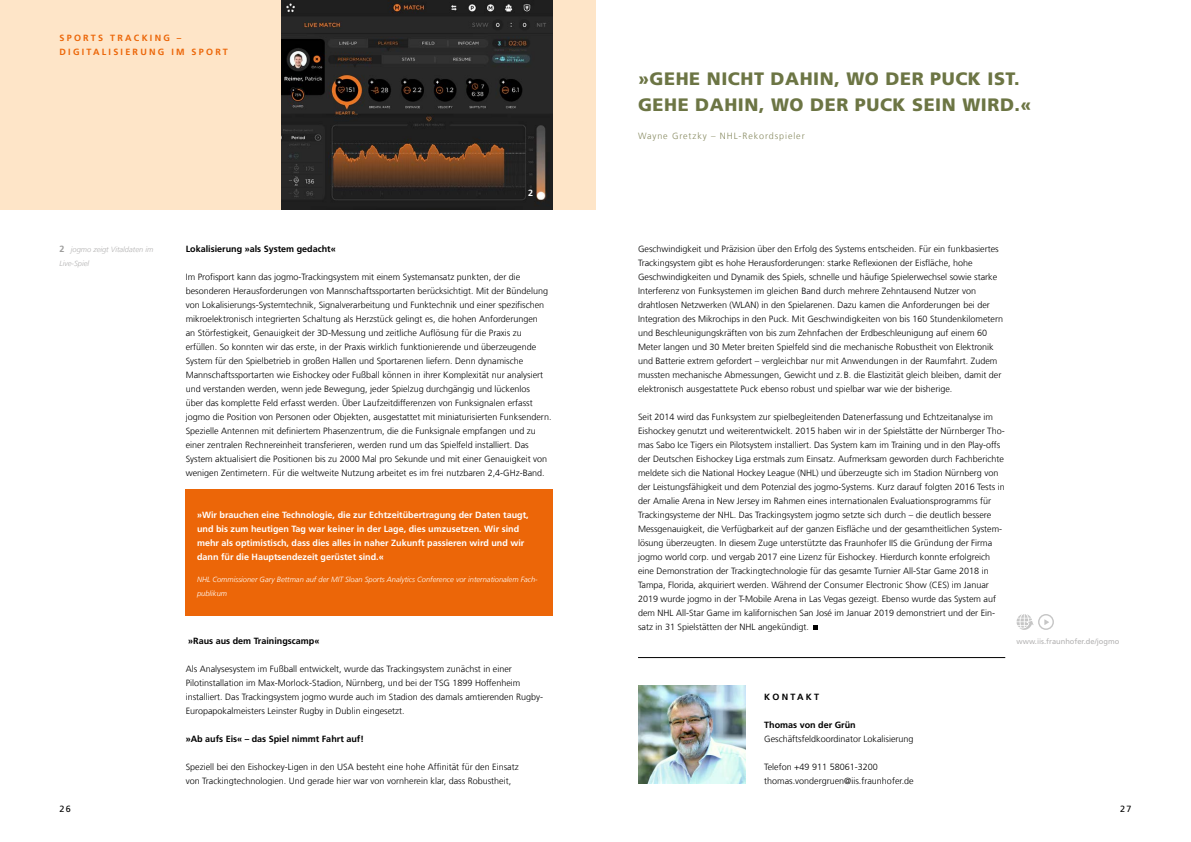
<style>
.page{position:relative;width:1191px;height:842px;background:#fff}
.page>*{position:absolute;margin:0;border:0;box-sizing:border-box;transform-origin:0 0}
.t1{font:900 18px/26px "Frutiger LT Com";letter-spacing:.03em;color:#6c7544}
.t2{font:300 9px/14px "Frutiger LT Com";color:#000}
.t3{font:700 9px/14px "Frutiger LT Com";color:#fff}
.t4{font:700 9px "Frutiger LT Com";color:#000}
.t5{font:700 9px/14px "Frutiger LT Com";letter-spacing:.25em;color:#ec6608}
.t6{font:300 9px "Frutiger LT Com";letter-spacing:.1em;color:#888b62}
.t7{font:700 9px "Frutiger LT Com";letter-spacing:.25em;color:#000}
.t8{font:9px "Frutiger LT Com";color:#000}
.t9{font:italic 300 7.5px/14px "Frutiger LT Com";color:#fff}
.t10{font:italic 300 7.5px/14px "Frutiger LT Com";color:#b3b2b2}
.t11{font:7.5px "Frutiger LT Com";color:#b3b2b2}
.s1{font-weight:700;font-style:normal;font-size:9px;color:#9d9d9c}
</style>
<div class="page">
<div style="left:0;top:0;width:595px;height:210px;background:#fee5c8"></div>
<img style="left:638px;top:686px;width:108px;height:98px">
<svg style="left:813px;top:625px;width:5px;height:5px"></svg>
<div style="left:186px;top:490px;width:367px;height:126px;background:#ec6608"></div>
<img style="left:282px;top:0;width:271px;height:210px">
<hr style="left:638px;top:657px;width:367px;height:1px;background:#000">
<svg style="left:1016px;top:614px;width:38px;height:16px"></svg>
<p class="t5" style="left:60px;top:31px;width:170px">SPORTS TRACKING –<br>DIGITALISIERUNG IM SPORT</p>
<p class="t3" style="left:528px;top:186px;width:7px">2</p>
<p class="t10" style="left:60px;top:242px;width:95px"><span class="s1">2</span> jogmo zeigt Vitaldaten im<br>Live-Spiel</p>
<p class="t4" style="left:186px;top:243px;width:152px">Lokalisierung »als System gedacht«</p>
<p class="t2" style="left:186px;top:270px;width:367px">Im Profisport kann das jogmo-Trackingsystem mit einem Systemansatz punkten, der die besonderen Herausforderungen von Mannschaftssportarten berücksichtigt. Mit der Bündelung von Lokalisierungs-Systemtechnik, Signalverarbeitung und Funktechnik und einer spezifischen mikroelektronisch integrierten Schaltung als Herzstück gelingt es, die hohen Anforderungen<br>an Störfestigkeit, Genauigkeit der 3D-Messung und zeitliche Auflösung für die Praxis zu erfüllen. So konnten wir das erste, in der Praxis wirklich funktionierende und überzeugende System für den Spielbetrieb in großen Hallen und Sportarenen liefern. Denn dynamische Mannschaftssportarten wie Eishockey oder Fußball können in ihrer Komplexität nur analysiert und verstanden werden, wenn jede Bewegung, jeder Spielzug durchgängig und lückenlos<br>über das komplette Feld erfasst werden. Über Laufzeitdifferenzen von Funksignalen erfasst jogmo die Position von Personen oder Objekten, ausgestattet mit miniaturisierten Funksendern.<br>Spezielle Antennen mit definiertem Phasenzentrum, die die Funksignale empfangen und zu einer zentralen Rechnereinheit transferieren, werden rund um das Spielfeld installiert. Das System aktualisiert die Positionen bis zu 2000 Mal pro Sekunde und mit einer Genauigkeit von wenigen Zentimetern. Für die weltweite Nutzung arbeitet es im frei nutzbaren 2,4-GHz-Band.</p>
<p class="t3" style="left:197px;top:508px;width:333px">»Wir brauchen eine Technologie, die zur Echtzeitübertragung der Daten taugt, und bis zum heutigen Tag war keiner in der Lage, dies umzusetzen. Wir sind mehr als optimistisch, dass dies alles in naher Zukunft passieren wird und wir dann für die Hauptsendezeit gerüstet sind.«</p>
<p class="t9" style="left:197px;top:572px;width:342px">NHL Commissioner Gary Bettman auf der MIT Sloan Sports Analytics Conference vor internationalem Fach&shy;publikum</p>
<p class="t4" style="left:188px;top:635px;width:133px">»Raus aus dem Trainingscamp«</p>
<p class="t2" style="left:186px;top:662px;width:359px">Als Analysesystem im Fußball entwickelt, wurde das Trackingsystem zunächst in einer Pilotinstallation im Max-Morlock-Stadion, Nürnberg, und bei der TSG 1899 Hoffenheim installiert. Das Trackingsystem jogmo wurde auch im Stadion des damals amtierenden Rugby-Europapokalmeisters Leinster Rugby in Dublin eingesetzt.</p>
<p class="t4" style="left:186px;top:733px;width:180px">»Ab aufs Eis« – das Spiel nimmt Fahrt auf!</p>
<p class="t2" style="left:186px;top:760px;width:334px">Speziell bei den Eishockey-Ligen in den USA besteht eine hohe Affinität für den Einsatz von Trackingtechnologien. Und gerade hier war von vornherein klar, dass Robustheit,</p>
<h1 class="t1" style="left:638px;top:65px;width:395px">»GEHE NICHT DAHIN, WO DER PUCK IST.<br>GEHE DAHIN, WO DER PUCK SEIN WIRD.«</h1>
<p class="t6" style="left:638px;top:130px;width:168px">Wayne Gretzky – NHL-Rekordspieler</p>
<p class="t2" style="left:638px;top:242px;width:367px">Geschwindigkeit und Präzision über den Erfolg des Systems entscheiden. Für ein funkbasiertes Trackingsystem gibt es hohe Herausforderungen: starke Reflexionen der Eisfläche, hohe Geschwindigkeiten und Dynamik des Spiels, schnelle und häufige Spielerwechsel sowie starke Interferenz von Funksystemen im gleichen Band durch mehrere Zehntausend Nutzer von drahtlosen Netzwerken (WLAN) in den Spielarenen. Dazu kamen die Anforderungen bei der Integration des Mikrochips in den Puck. Mit Geschwindigkeiten von bis 160 Stundenkilometern und Beschleunigungskräften von bis zum Zehnfachen der Erdbeschleunigung auf einem 60<br>Meter langen und 30 Meter breiten Spielfeld sind die mechanische Robustheit von Elektronik und Batterie extrem gefordert – vergleichbar nur mit Anwendungen in der Raumfahrt. Zudem mussten mechanische Abmessungen, Gewicht und z.B. die Elastizität gleich bleiben, damit der elektronisch ausgestattete Puck ebenso robust und spielbar war wie der bisherige.</p>
<p class="t2" style="left:638px;top:410px;width:368px">Seit 2014 wird das Funksystem zur spielbegleitenden Datenerfassung und Echtzeitanalyse im Eishockey genutzt und weiterentwickelt. 2015 haben wir in der Spielstätte der Nürnberger Tho&shy;mas Sabo Ice Tigers ein Pilotsystem installiert. Das System kam im Training und in den Play-offs der Deutschen Eishockey Liga erstmals zum Einsatz. Aufmerksam geworden durch Fachberichte meldete sich die National Hockey League (NHL) und überzeugte sich im Stadion Nürnberg von der Leistungsfähigkeit und dem Potenzial des jogmo-Systems. Kurz darauf folgten 2016 Tests in der Amalie Arena in New Jersey im Rahmen eines internationalen Evaluationsprogramms für Trackingsysteme der NHL. Das Trackingsystem jogmo setzte sich durch – die deutlich bessere Messgenauigkeit, die Verfügbarkeit auf der ganzen Eisfläche und der gesamtheitlichen System&shy;lösung überzeugten. In diesem Zuge unterstützte das Fraunhofer IIS die Gründung der Firma jogmo world corp. und vergab 2017 eine Lizenz für Eishockey. Hierdurch konnte erfolgreich eine Demonstration der Trackingtechnologie für das gesamte Turnier All-Star Game 2018 in Tampa, Florida, akquiriert werden. Während der Consumer Electronic Show (CES) im Januar 2019 wurde jogmo in der T-Mobile Arena in Las Vegas gezeigt. Ebenso wurde das System auf dem NHL All-Star Game im kalifornischen San José im Januar 2019 demonstriert und der Ein&shy;satz in 31 Spielstätten der NHL angekündigt.</p>
<p class="t11" style="left:1016px;top:637px;width:104px">www.iis.fraunhofer.de/jogmo</p>
<p class="t7" style="left:764px;top:691px;width:56px">KONTAKT</p>
<p class="t4" style="left:764px;top:719px;width:93px">Thomas von der Grün</p>
<p class="t2" style="left:764px;top:732px;width:151px">Geschäftsfeldkoordinator Lokalisierung</p>
<p class="t2" style="left:764px;top:760px;width:151px">Telefon +49 911 58061-3200 thomas.vondergruen@iis.fraunhofer.de</p>
<p class="t8" style="left:60px;top:803px;width:13px">26</p>
<p class="t8" style="left:1120px;top:803px;width:13px">27</p>
</div>
